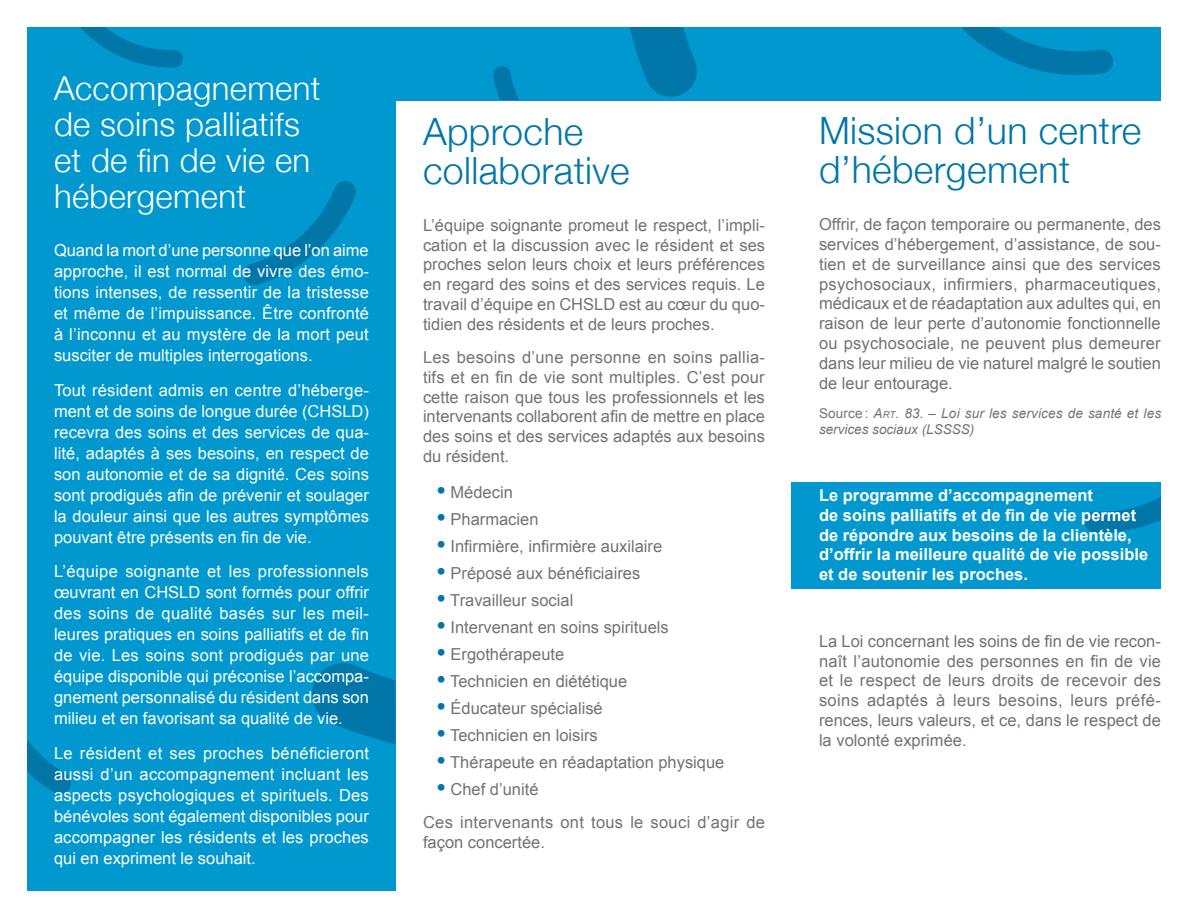
<style>
.page{position:relative;width:1188px;height:918px;background:#fff}
.page>*{position:absolute;margin:0;border:0;box-sizing:border-box;transform-origin:0 0}
.Titre_de_section{font:300 37.5px/39px "Helvetica Neue";letter-spacing:.01em;color:#0076a9}
._22_24{font:300 33px/36px "Helvetica Neue";letter-spacing:.01em;color:#fff}
.Texte_courant_justif{font:16.5px/19.8px "Arial";color:#767171;text-align:justify}
.reverse_11_13_2{font:16.5px/21px "Arial";color:#fff;text-align:justify}
.Texte_en_puce_aligné{font:16.5px "Arial";color:#767171}
.Texte_mis_en_importa{font:700 16.5px/19.8px "Arial";color:#fff}
.Texte_courant_justif-2{font:16.5px/19.8px "Arial";letter-spacing:.02em;color:#767171}
.Texte_courant_justif-3{font:italic 13.5px/16.2px "Arial";letter-spacing:.015em;color:#767171}
.s1{font-size:27px;color:#0076a9}
.s2{font-style:normal}
.s3{font-size:9.45px}
</style>
<div class="page">
<div style="left:27px;top:27px;width:368px;height:864px;background:#0098ce"></div>
<div style="left:262px;top:27px;width:899px;height:73px;background:#0098ce"></div>
<div style="left:792px;top:483px;width:369px;height:106px;background:#0098ce"></div>
<svg style="left:1084px;top:497px;width:77px;height:36px"></svg>
<svg style="left:244px;top:181px;width:112px;height:104px"></svg>
<svg style="left:27px;top:740px;width:44px;height:54px"></svg>
<svg style="left:80px;top:27px;width:103px;height:41px"></svg>
<svg style="left:493px;top:66px;width:26px;height:34px"></svg>
<svg style="left:630px;top:27px;width:67px;height:70px"></svg>
<svg style="left:312px;top:659px;width:84px;height:85px"></svg>
<svg style="left:962px;top:27px;width:151px;height:48px"></svg>
<p class="_22_24" style="left:54px;top:68px;width:268px">Accompagnement de soins palliatifs et de fin de vie en hébergement</p>
<p class="reverse_11_13_2" style="left:54px;top:240px;width:317px">Quand la mort d’une personne que l’on aime approche, il est normal de vivre des émo&shy;tions intenses, de ressentir de la tristesse et même de l’impuissance. Être confronté à l’inconnu et au mystère de la mort peut susciter de multiples interrogations.</p>
<p class="reverse_11_13_2" style="left:54px;top:379px;width:316px">Tout résident admis en centre d’héberge&shy;ment et de soins de longue durée (CHSLD) recevra des soins et des services de qua&shy;lité, adaptés à ses besoins, en respect de son autonomie et de sa dignité. Ces soins sont prodigués afin de prévenir et soulager la douleur ainsi que les autres symptômes pouvant être présents en fin de vie.</p>
<p class="reverse_11_13_2" style="left:54px;top:561px;width:317px">L’équipe soignante et les professionnels œuvrant en CHSLD sont formés pour offrir des soins de qualité basés sur les meil&shy;leures pratiques en soins palliatifs et de fin de vie. Les soins sont prodigués par une équipe disponible qui préconise l’accompa&shy;gnement personnalisé du résident dans son milieu et en favorisant sa qualité de vie.</p>
<p class="reverse_11_13_2" style="left:54px;top:742px;width:317px">Le résident et ses proches bénéficieront aussi d’un accompagnement incluant les aspects psychologiques et spirituels. Des bénévoles sont également disponibles pour accompagner les résidents et les proches qui en expriment le souhait.</p>
<p class="Titre_de_section" style="left:423px;top:109px;width:208px">Approche collaborative</p>
<p class="Texte_courant_justif" style="left:423px;top:215px;width:344px">L’équipe soignante promeut le respect, l’impli&shy;cation et la discussion avec le résident et ses proches selon leurs choix et leurs préférences en regard des soins et des services requis. Le travail d’équipe en CHSLD est au cœur du quo&shy;tidien des résidents et de leurs proches.</p>
<p class="Texte_courant_justif" style="left:423px;top:348px;width:343px">Les besoins d’une personne en soins pallia&shy;tifs et en fin de vie sont multiples. C’est pour cette raison que tous les professionnels et les intervenants collaborent afin de mettre en place des soins et des services adaptés aux besoins du résident.</p>
<p class="Texte_en_puce_aligné" style="left:436px;top:481px;width:78px"><span class="s1">•</span> Médecin</p>
<p class="Texte_en_puce_aligné" style="left:436px;top:508px;width:104px"><span class="s1">•</span> Pharmacien</p>
<p class="Texte_en_puce_aligné" style="left:436px;top:535px;width:227px"><span class="s1">•</span> Infirmière, infirmière auxilaire</p>
<p class="Texte_en_puce_aligné" style="left:436px;top:562px;width:205px"><span class="s1">•</span> Préposé aux bénéficiaires</p>
<p class="Texte_en_puce_aligné" style="left:436px;top:589px;width:138px"><span class="s1">•</span> Travailleur social</p>
<p class="Texte_en_puce_aligné" style="left:436px;top:616px;width:234px"><span class="s1">•</span> Intervenant en soins spirituels</p>
<p class="Texte_en_puce_aligné" style="left:436px;top:643px;width:129px"><span class="s1">•</span> Ergothérapeute</p>
<p class="Texte_en_puce_aligné" style="left:436px;top:670px;width:192px"><span class="s1">•</span> Technicien en diététique</p>
<p class="Texte_en_puce_aligné" style="left:436px;top:697px;width:168px"><span class="s1">•</span> Éducateur spécialisé</p>
<p class="Texte_en_puce_aligné" style="left:436px;top:724px;width:163px"><span class="s1">•</span> Technicien en loisirs</p>
<p class="Texte_en_puce_aligné" style="left:436px;top:751px;width:289px"><span class="s1">•</span> Thérapeute en réadaptation physique</p>
<p class="Texte_en_puce_aligné" style="left:436px;top:778px;width:104px"><span class="s1">•</span> Chef d’unité</p>
<p class="Texte_courant_justif-2" style="left:423px;top:813px;width:344px">Ces intervenants ont tous le souci d’agir de façon concertée.</p>
<p class="Titre_de_section" style="left:819px;top:109px;width:324px">Mission d’un centre d’hébergement</p>
<p class="Texte_courant_justif" style="left:819px;top:215px;width:344px">Offrir, de façon temporaire ou permanente, des services d’hébergement, d’assistance, de sou&shy;tien et de surveillance ainsi que des services psychosociaux, infirmiers, pharmaceutiques, médicaux et de réadaptation aux adultes qui, en raison de leur perte d’autonomie fonctionnelle ou psychosociale, ne peuvent plus demeurer dans leur milieu de vie naturel malgré le soutien de leur entourage.</p>
<p class="Texte_courant_justif-3" style="left:819px;top:406px;width:344px"><span class="s2">Source :</span> A<span class="s3">rt</span>. 83. – Loi sur les services de santé et les services sociaux (LSSSS)</p>
<p class="Texte_mis_en_importa" style="left:819px;top:486px;width:331px">Le programme d’accompagnement<br>de soins palliatifs et de fin de vie permet de répondre aux besoins de la clientèle, d’offrir la meilleure qualité de vie possible et de soutenir les proches.</p>
<p class="Texte_courant_justif" style="left:819px;top:631px;width:344px">La Loi concernant les soins de fin de vie recon&shy;naît l’autonomie des personnes en fin de vie et le respect de leurs droits de recevoir des soins adaptés à leurs besoins, leurs préfé&shy;rences, leurs valeurs, et ce, dans le respect de la volonté exprimée.</p>
</div>
